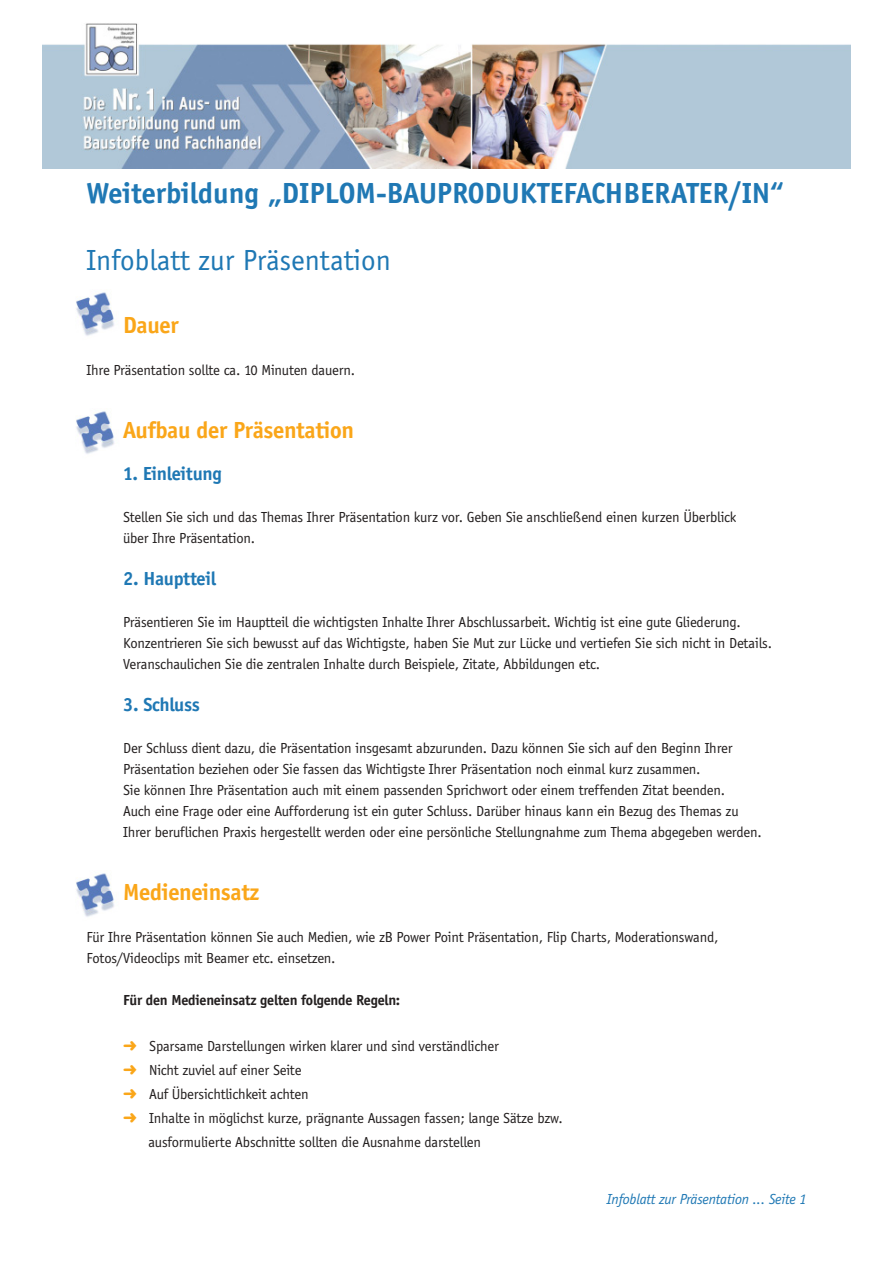
<style>
.page{position:relative;width:893px;height:1262px;background:#fff}
.page>*{position:absolute;margin:0;border:0;box-sizing:border-box;transform-origin:0 0}
.t1{font:700 30px "Officina Sans";color:#1f78b4}
.t2{font:30px "Officina Sans";color:#1f78b4}
.t3{font:700 24px "Officina Sans";letter-spacing:-.015em;color:#faa619}
.t4{font:700 19.5px "Officina Sans";letter-spacing:-.015em;color:#1f78b4}
.t5{font:15px/21px "Officina Sans";letter-spacing:-.015em;color:#231f1f}
.t6{font:700 15px "Officina Sans";letter-spacing:-.015em;color:#231f1f}
.t7{font:italic 15px "Officina Sans";letter-spacing:-.015em;color:#1f78b4}
.s1{color:#faa619}
</style>
<div class="page">
<img style="left:76px;top:292px;width:38px;height:44px">
<img style="left:76px;top:411px;width:38px;height:43px">
<img style="left:76px;top:873px;width:38px;height:44px">
<img style="left:43px;top:23px;width:807px;height:145px">
<h1 class="t1" style="left:87px;top:181px;width:699px">Weiterbildung „DIPLOM-BAUPRODUKTEFACHBERATER/IN“</h1>
<h1 class="t2" style="left:87px;top:249px;width:306px">Infoblatt zur Präsentation</h1>
<h2 class="t3" style="left:123px;top:316px;width:57px">Dauer</h2>
<p class="t5" style="left:87px;top:361px;width:270px">Ihre Präsentation sollte ca. 10 Minuten dauern.</p>
<h2 class="t3" style="left:123px;top:421px;width:232px">Aufbau der Präsentation</h2>
<h3 class="t4" style="left:123px;top:466px;width:100px">1. Einleitung</h3>
<p class="t5" style="left:123px;top:508px;width:614px">Stellen Sie sich und das Themas Ihrer Präsentation kurz vor. Geben Sie anschließend einen kurzen Überblick über Ihre Präsentation.</p>
<h3 class="t4" style="left:123px;top:571px;width:94px">2. Hauptteil</h3>
<p class="t5" style="left:123px;top:613px;width:650px">Präsentieren Sie im Hauptteil die wichtigsten Inhalte Ihrer Abschlussarbeit. Wichtig ist eine gute Gliederung.<br>Konzentrieren Sie sich bewusst auf das Wichtigste, haben Sie Mut zur Lücke und vertiefen Sie sich nicht in Details.<br>Veranschaulichen Sie die zentralen Inhalte durch Beispiele, Zitate, Abbildungen etc.</p>
<h3 class="t4" style="left:123px;top:697px;width:78px">3. Schluss</h3>
<p class="t5" style="left:123px;top:739px;width:640px">Der Schluss dient dazu, die Präsentation insgesamt abzurunden. Dazu können Sie sich auf den Beginn Ihrer Präsentation beziehen oder Sie fassen das Wichtigste Ihrer Präsentation noch einmal kurz zusammen.<br>Sie können Ihre Präsentation auch mit einem passenden Sprichwort oder einem treffenden Zitat beenden.<br>Auch eine Frage oder eine Aufforderung ist ein guter Schluss. Darüber hinaus kann ein Bezug des Themas zu Ihrer beruflichen Praxis hergestellt werden oder eine persönliche Stellungnahme zum Thema abgegeben werden.</p>
<h2 class="t3" style="left:123px;top:883px;width:138px">Medieneinsatz</h2>
<p class="t5" style="left:87px;top:928px;width:633px">Für Ihre Präsentation können Sie auch Medien, wie zB Power Point Präsentation, Flip Charts, Moderationswand,<br>Fotos/Videoclips mit Beamer etc. einsetzen.</p>
<p class="t6" style="left:123px;top:994px;width:278px">Für den Medieneinsatz gelten folgende Regeln:</p>
<p class="t5" style="left:123px;top:1036px;width:377px"><span class="s1">➜</span> Sparsame Darstellungen wirken klarer und sind verständlicher</p>
<p class="t5" style="left:123px;top:1060px;width:180px"><span class="s1">➜</span> Nicht zuviel auf einer Seite</p>
<p class="t5" style="left:123px;top:1084px;width:187px"><span class="s1">➜</span> Auf Übersichtlichkeit achten</p>
<p class="t5" style="left:123px;top:1108px;width:441px"><span class="s1">➜</span> Inhalte in möglichst kurze, prägnante Aussagen fassen; lange Sätze bzw.</p>
<p class="t5" style="left:148px;top:1132px;width:334px">ausformulierte Abschnitte sollten die Ausnahme darstellen</p>
<p class="t7" style="left:607px;top:1193px;width:201px">Infoblatt zur Präsentation ... Seite 1</p>
</div>
